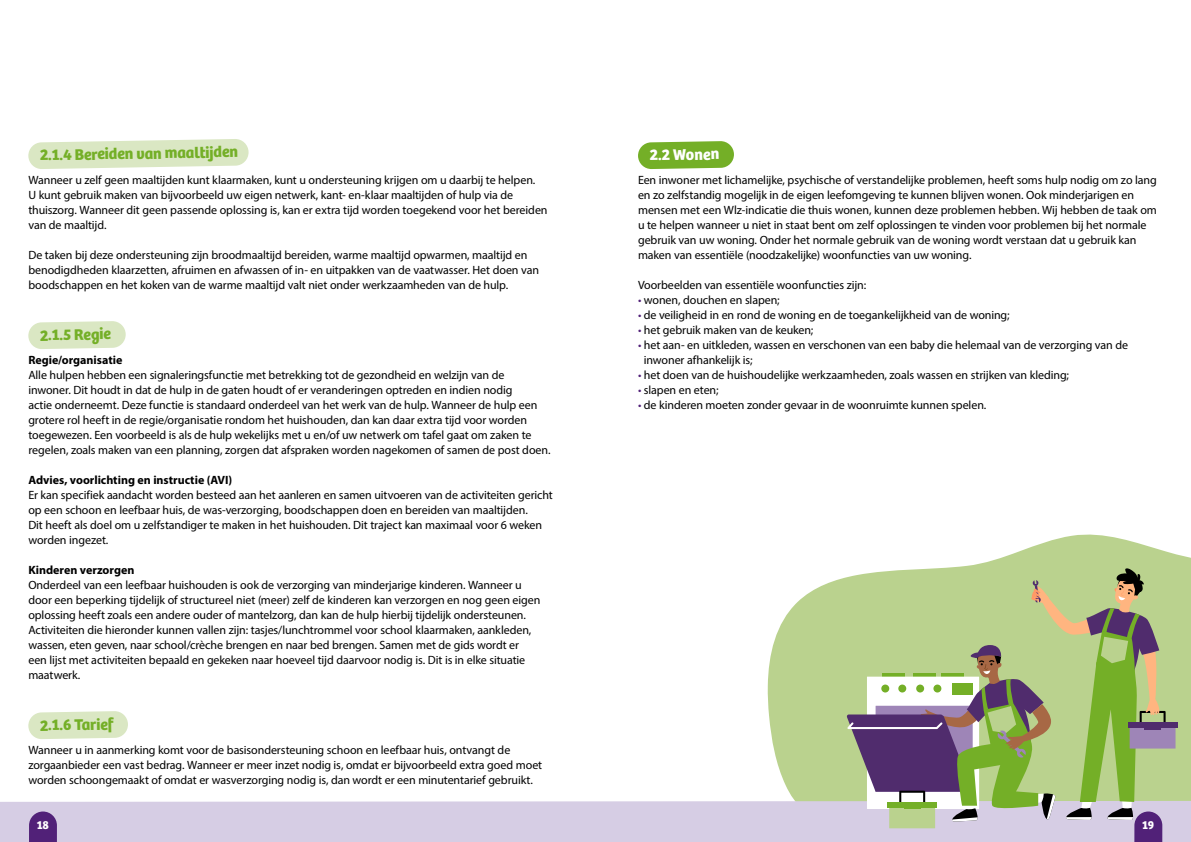
<style>
.page{position:relative;width:1191px;height:842px;background:#fff}
.page>*{position:absolute;margin:0;border:0;box-sizing:border-box;transform-origin:0 0}
.t1{font:700 16px "Bree";color:#74af27}
.t2{font:700 16px "Bree";color:#fff}
.t3{font:12px/15px "Myriad Pro";letter-spacing:-.005em;color:#000}
.t4{font:700 12px "Myriad Pro";color:#000}
.t5{font:700 12px "Bree";color:#fff}
.s1{color:#512178}
</style>
<div class="page">
<svg style="left:28px;top:139px;width:221px;height:30px;background:#dfeacb"></svg>
<svg style="left:28px;top:321px;width:98px;height:28px;background:#dee9c9"></svg>
<svg style="left:28px;top:711px;width:100px;height:28px;background:#dde9c9"></svg>
<svg style="left:638px;top:141px;width:96px;height:28px;background:#82b73d"></svg>
<svg style="left:767px;top:534px;width:424px;height:267px;fill:#bad28e"></svg>
<div style="left:0;top:801px;width:1191px;height:41px;background:#d6cde4"></div>
<div style="left:1128px;top:722px;width:49px;height:5px;background:#502c6d"></div>
<svg style="left:29px;top:811px;width:28px;height:31px"></svg>
<svg style="left:846px;top:568px;width:329px;height:274px;background:#a8b48a"></svg>
<h1 class="t1" style="left:40px;top:142px;width:200px;rotate:-1deg">2.1.4 Bereiden van maaltij den</h1>
<p class="t3" style="left:28px;top:172px;width:521px">Wanneer u zelf geen maaltijden kunt klaarmaken, kunt u ondersteuning krijgen om u daarbij te helpen.<br>U kunt gebruik maken van bijvoorbeeld uw eigen netwerk, kant- en-klaar maaltijden of hulp via de thuiszorg. Wanneer dit geen passende oplossing is, kan er extra tijd worden toegekend voor het bereiden van de maaltijd.</p>
<p class="t3" style="left:28px;top:247px;width:512px">De taken bij deze ondersteuning zijn broodmaaltijd bereiden, warme maaltijd opwarmen, maaltijd en benodigdheden klaarzetten, afruimen en afwassen of in- en uitpakken van de vaatwasser. Het doen van boodschappen en het koken van de warme maaltijd valt niet onder werkzaamheden van de hulp.</p>
<h1 class="t1" style="left:40px;top:322px;width:73px;rotate:-1deg">2.1.5 Regie</h1>
<p class="t4" style="left:28px;top:352px;width:96px">Regie/organisatie</p>
<p class="t3" style="left:28px;top:367px;width:524px">Alle hulpen hebben een signaleringsfunctie met betrekking tot de gezondheid en welzijn van de<br>inwoner. Dit houdt in dat de hulp in de gaten houdt of er veranderingen optreden en indien nodig<br>actie onderneemt. Deze functie is standaard onderdeel van het werk van de hulp. Wanneer de hulp een grotere rol heeft in de regie/organisatie rondom het huishouden, dan kan daar extra tijd voor worden toegewezen. Een voorbeeld is als de hulp wekelijks met u en/of uw netwerk om tafel gaat om zaken te regelen, zoals maken van een planning, zorgen dat afspraken worden nagekomen of samen de post doen.</p>
<p class="t4" style="left:28px;top:472px;width:205px">Advies, voorlichting en instructie (AVI)</p>
<p class="t3" style="left:28px;top:487px;width:526px">Er kan specifiek aandacht worden besteed aan het aanleren en samen uitvoeren van de activiteiten gericht op een schoon en leefbaar huis, de was-verzorging, boodschappen doen en bereiden van maaltijden.<br>Dit heeft als doel om u zelfstandiger te maken in het huishouden. Dit traject kan maximaal voor 6 weken worden ingezet.</p>
<p class="t4" style="left:28px;top:562px;width:108px">Kinderen verzorgen</p>
<p class="t3" style="left:28px;top:577px;width:513px">Onderdeel van een leefbaar huishouden is ook de verzorging van minderjarige kinderen. Wanneer u door een beperking tijdelijk of structureel niet (meer) zelf de kinderen kan verzorgen en nog geen eigen oplossing heeft zoals een andere ouder of mantelzorg, dan kan de hulp hierbij tijdelijk ondersteunen.<br>Activiteiten die hieronder kunnen vallen zijn: tasjes/lunchtrommel voor school klaarmaken, aankleden, wassen, eten geven, naar school/crèche brengen en naar bed brengen. Samen met de gids wordt er een lijst met activiteiten bepaald en gekeken naar hoeveel tijd daarvoor nodig is. Dit is in elke situatie maatwerk.</p>
<h1 class="t1" style="left:40px;top:712px;width:75px;rotate:-1deg">2.1.6 Tarief</h1>
<p class="t3" style="left:28px;top:742px;width:515px">Wanneer u in aanmerking komt voor de basisondersteuning schoon en leefbaar huis, ontvangt de zorgaanbieder een vast bedrag. Wanneer er meer inzet nodig is, omdat er bijvoorbeeld extra goed moet worden schoongemaakt of omdat er wasverzorging nodig is, dan wordt er een minutentarief gebruikt.</p>
<h1 class="t2" style="left:649px;top:142px;width:71px;rotate:-1deg">2.2 Wonen</h1>
<p class="t3" style="left:638px;top:172px;width:520px">Een inwoner met lichamelijke, psychische of verstandelijke problemen, heeft soms hulp nodig om zo lang en zo zelfstandig mogelijk in de eigen leefomgeving te kunnen blijven wonen. Ook minderjarigen en mensen met een Wlz-indicatie die thuis wonen, kunnen deze problemen hebben. Wij hebben de taak om u te helpen wanneer u niet in staat bent om zelf oplossingen te vinden voor problemen bij het normale gebruik van uw woning. Onder het normale gebruik van de woning wordt verstaan dat u gebruik kan maken van essentiële (noodzakelijke) woonfuncties van uw woning.</p>
<p class="t3" style="left:638px;top:277px;width:230px">Voorbeelden van essentiële woonfuncties zijn:</p>
<p class="t3" style="left:638px;top:292px;width:143px"><span class="s1">•</span> wonen, douchen en slapen;</p>
<p class="t3" style="left:638px;top:307px;width:373px"><span class="s1">•</span> de veiligheid in en rond de woning en de toegankelijkheid van de woning;</p>
<p class="t3" style="left:638px;top:322px;width:177px"><span class="s1">•</span> het gebruik maken van de keuken;</p>
<p class="t3" style="left:644px;top:337px;width:486px;text-indent:-6px"><span class="s1">•</span> het aan- en uitkleden, wassen en verschonen van een baby die helemaal van de verzorging van de inwoner afhankelijk is;</p>
<p class="t3" style="left:638px;top:367px;width:432px"><span class="s1">•</span> het doen van de huishoudelijke werkzaamheden, zoals wassen en strijken van kleding;</p>
<p class="t3" style="left:638px;top:382px;width:82px"><span class="s1">•</span> slapen en eten;</p>
<p class="t3" style="left:638px;top:397px;width:350px"><span class="s1">•</span> de kinderen moeten zonder gevaar in de woonruimte kunnen spelen.</p>
<p class="t5" style="left:37px;top:815px;width:14px">18</p>
<p class="t5" style="left:1142px;top:815px;width:14px">19</p>
</div>
